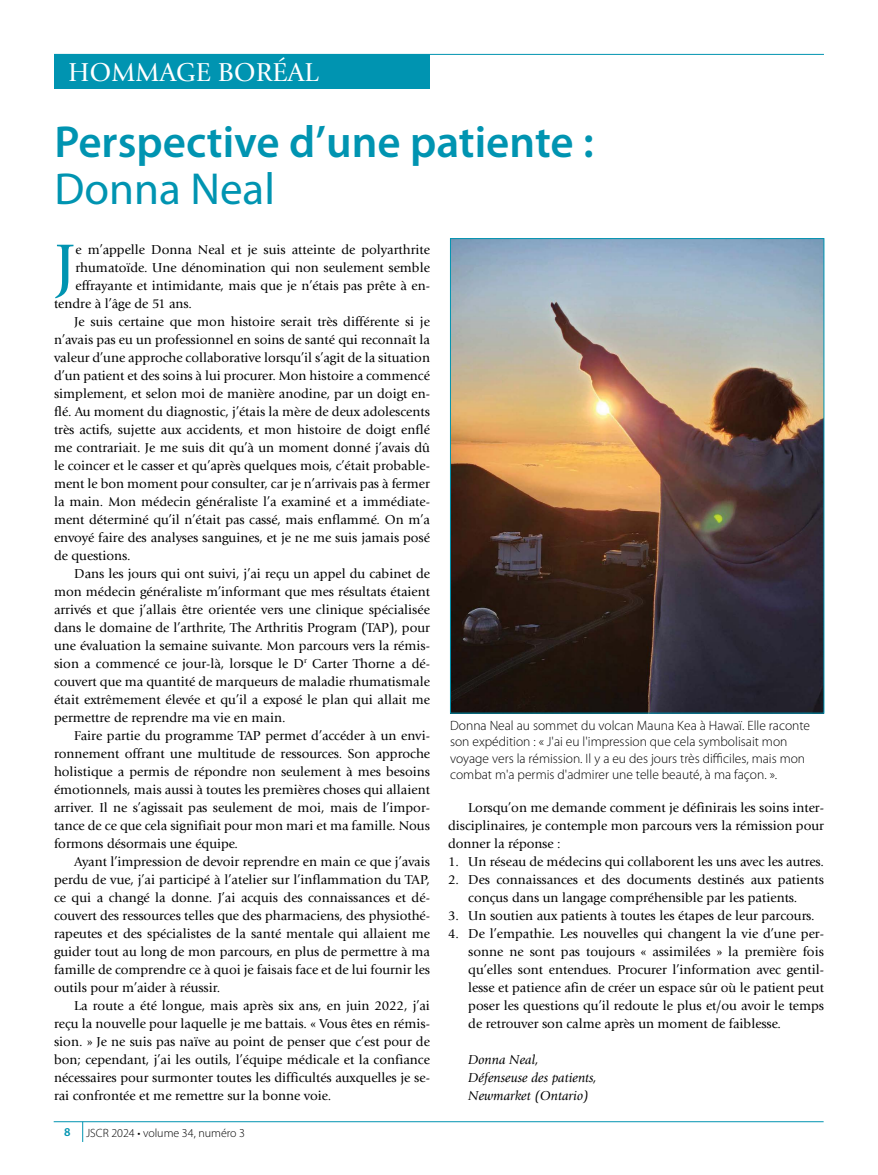
<style>
.page{position:relative;width:878px;height:1175px;background:#fff}
.page>*{position:absolute;margin:0;border:0;box-sizing:border-box;transform-origin:0 0}
.t1{font:68.1px "Giovanni Std";color:#0094b1}
.t2{font:600 45px "Myriad Pro";color:#0094b1}
.t3{font:45px "Myriad Pro";color:#0094b1}
.t4{font:27px "Giovanni Std";color:#fff}
.t5{font:13.5px/18px "Giovanni Std";color:#000;text-align:justify}
.t6{font:300 13.5px/16.5px "Myriad Pro";color:#000}
.t7{font:italic 13.5px/18px "Giovanni Std";color:#000}
.t8{font:300 12px "Myriad Pro";color:#000}
.t9{font:600 12px "Myriad Pro";color:#0094b1}
</style>
<div class="page">
<img style="left:452px;top:240px;width:370px;height:471px">
<hr style="left:54px;top:54px;width:770px;height:1px;background:#0094b1">
<div style="left:54px;top:54px;width:375px;height:35px;background:#0094b1"></div>
<hr style="left:54px;top:1121px;width:769px;height:1px;background:#0094b1">
<svg style="left:82px;top:1121px;width:1px;height:21px"></svg>
<h3 class="t4" style="left:68px;top:57px;width:252px">HOMMAGE BORÉAL</h3>
<h2 class="t2" style="left:54px;top:117px;width:541px">Perspective d’une patiente :</h2>
<h2 class="t3" style="left:54px;top:164px;width:222px">Donna Neal</h2>
<h1 class="t1" style="left:54px;top:229px;width:23px">J</h1>
<p class="t5" style="left:75px;top:240px;width:356px">e m’appelle Donna Neal et je suis atteinte de polyarthrite</p>
<p class="t5" style="left:75px;top:258px;width:356px">rhumatoïde. Une dénomination qui non seulement semble</p>
<p class="t5" style="left:75px;top:276px;width:356px">effrayante et intimidante, mais que je n’étais pas prête à en-</p>
<p class="t5" style="left:54px;top:294px;width:139px">tendre à l’âge de 51 ans.</p>
<p class="t5" style="left:74px;top:312px;width:357px">Je suis certaine que mon histoire serait très différente si je</p>
<p class="t5" style="left:54px;top:330px;width:377px">n’avais pas eu un professionnel en soins de santé qui reconnaît la</p>
<p class="t5" style="left:54px;top:348px;width:377px">valeur d’une approche collaborative lorsqu’il s’agit de la situation</p>
<p class="t5" style="left:54px;top:366px;width:377px">d’un patient et des soins à lui procurer. Mon histoire a commencé</p>
<p class="t5" style="left:54px;top:384px;width:377px">simplement, et selon moi de manière anodine, par un doigt en-</p>
<p class="t5" style="left:54px;top:402px;width:377px">flé. Au moment du diagnostic, j’étais la mère de deux adolescents</p>
<p class="t5" style="left:54px;top:420px;width:377px">très actifs, sujette aux accidents, et mon histoire de doigt enflé</p>
<p class="t5" style="left:54px;top:438px;width:377px">me contrariait. Je me suis dit qu’à un moment donné j’avais dû</p>
<p class="t5" style="left:54px;top:456px;width:377px">le coincer et le casser et qu’après quelques mois, c’était probable-</p>
<p class="t5" style="left:54px;top:474px;width:377px">ment le bon moment pour consulter, car je n’arrivais pas à fermer</p>
<p class="t5" style="left:54px;top:492px;width:377px">la main. Mon médecin généraliste l’a examiné et a immédiate-</p>
<p class="t5" style="left:54px;top:510px;width:377px">ment déterminé qu’il n’était pas cassé, mais enflammé. On m’a</p>
<p class="t5" style="left:54px;top:528px;width:377px">envoyé faire des analyses sanguines, et je ne me suis jamais posé</p>
<p class="t5" style="left:54px;top:546px;width:78px">de questions.</p>
<p class="t5" style="left:74px;top:564px;width:357px">Dans les jours qui ont suivi, j’ai reçu un appel du cabinet de</p>
<p class="t5" style="left:54px;top:582px;width:377px">mon médecin généraliste m’informant que mes résultats étaient</p>
<p class="t5" style="left:54px;top:600px;width:377px">arrivés et que j’allais être orientée vers une clinique spécialisée</p>
<p class="t5" style="left:54px;top:618px;width:377px">dans le domaine de l’arthrite, The Arthritis Program (TAP), pour</p>
<p class="t5" style="left:54px;top:636px;width:377px">une évaluation la semaine suivante. Mon parcours vers la rémis-</p>
<p class="t5" style="left:54px;top:654px;width:377px">sion a commencé ce jour-là, lorsque le D<sup>r</sup> Carter Thorne a dé-</p>
<p class="t5" style="left:54px;top:672px;width:377px">couvert que ma quantité de marqueurs de maladie rhumatismale</p>
<p class="t5" style="left:54px;top:690px;width:377px">était extrêmement élevée et qu’il a exposé le plan qui allait me</p>
<p class="t5" style="left:54px;top:708px;width:233px">permettre de reprendre ma vie en main.</p>
<p class="t5" style="left:74px;top:726px;width:357px">Faire partie du programme TAP permet d’accéder à un envi-</p>
<p class="t5" style="left:54px;top:744px;width:377px">ronnement offrant une multitude de ressources. Son approche</p>
<p class="t5" style="left:54px;top:762px;width:377px">holistique a permis de répondre non seulement à mes besoins</p>
<p class="t5" style="left:54px;top:780px;width:377px">émotionnels, mais aussi à toutes les premières choses qui allaient</p>
<p class="t5" style="left:54px;top:798px;width:377px">arriver. Il ne s’agissait pas seulement de moi, mais de l’impor-</p>
<p class="t5" style="left:54px;top:816px;width:377px">tance de ce que cela signifiait pour mon mari et ma famille. Nous</p>
<p class="t5" style="left:54px;top:834px;width:186px">formons désormais une équipe.</p>
<p class="t5" style="left:74px;top:852px;width:357px">Ayant l’impression de devoir reprendre en main ce que j’avais</p>
<p class="t5" style="left:54px;top:870px;width:377px">perdu de vue, j’ai participé à l’atelier sur l’inflammation du TAP,</p>
<p class="t5" style="left:54px;top:888px;width:377px">ce qui a changé la donne. J’ai acquis des connaissances et dé-</p>
<p class="t5" style="left:54px;top:906px;width:377px">couvert des ressources telles que des pharmaciens, des physiothé-</p>
<p class="t5" style="left:54px;top:924px;width:377px">rapeutes et des spécialistes de la santé mentale qui allaient me</p>
<p class="t5" style="left:54px;top:942px;width:377px">guider tout au long de mon parcours, en plus de permettre à ma</p>
<p class="t5" style="left:54px;top:960px;width:377px">famille de comprendre ce à quoi je faisais face et de lui fournir les</p>
<p class="t5" style="left:54px;top:978px;width:168px">outils pour m’aider à réussir.</p>
<p class="t5" style="left:74px;top:996px;width:357px">La route a été longue, mais après six ans, en juin 2022, j’ai</p>
<p class="t5" style="left:54px;top:1014px;width:377px">reçu la nouvelle pour laquelle je me battais. « Vous êtes en rémis-</p>
<p class="t5" style="left:54px;top:1032px;width:377px">sion. » Je ne suis pas naïve au point de penser que c’est pour de</p>
<p class="t5" style="left:54px;top:1050px;width:377px">bon; cependant, j’ai les outils, l’équipe médicale et la confiance</p>
<p class="t5" style="left:54px;top:1068px;width:377px">nécessaires pour surmonter toutes les difficultés auxquelles je se-</p>
<p class="t5" style="left:54px;top:1086px;width:279px">rai confrontée et me remettre sur la bonne voie.</p>
<p class="t9" style="left:64px;top:1125px;width:8px">8</p>
<p class="t8" style="left:86px;top:1126px;width:160px">JSCR 2024 • volume 34, numéro 3</p>
<p class="t6" style="left:450px;top:717px;width:361px">Donna Neal au sommet du volcan Mauna Kea à Hawaï. Elle raconte son expédition : « J'ai eu l'impression que cela symbolisait mon voyage vers la rémission. Il y a eu des jours très difficiles, mais mon combat m'a permis d'admirer une telle beauté, à ma façon. ».</p>
<p class="t5" style="left:448px;top:798px;width:377px;text-indent:20px">Lorsqu’on me demande comment je définirais les soins inter&shy;disciplinaires, je contemple mon parcours vers la rémission pour donner la réponse :</p>
<p class="t5" style="left:448px;top:852px;width:377px">1. Un réseau de médecins qui collaborent les uns avec les autres.</p>
<p class="t5" style="left:448px;top:870px;width:377px;text-align:center">2. Des connaissances et des documents destinés aux patients conçus dans un langage compréhensible par les patients.</p>
<p class="t5" style="left:448px;top:906px;width:368px">3. Un soutien aux patients à toutes les étapes de leur parcours.</p>
<p class="t5" style="left:468px;top:924px;width:357px;text-indent:-20px">4. De l’empathie. Les nouvelles qui changent la vie d’une per&shy;sonne ne sont pas toujours « assimilées » la première fois qu’elles sont entendues. Procurer l’information avec gentil&shy;lesse et patience afin de créer un espace sûr où le patient peut poser les questions qu’il redoute le plus et/ou avoir le temps de retrouver son calme après un moment de faiblesse.</p>
<p class="t7" style="left:468px;top:1050px;width:130px">Donna Neal,<br>Défenseuse des patients,<br>Newmarket (Ontario)</p>
</div>
